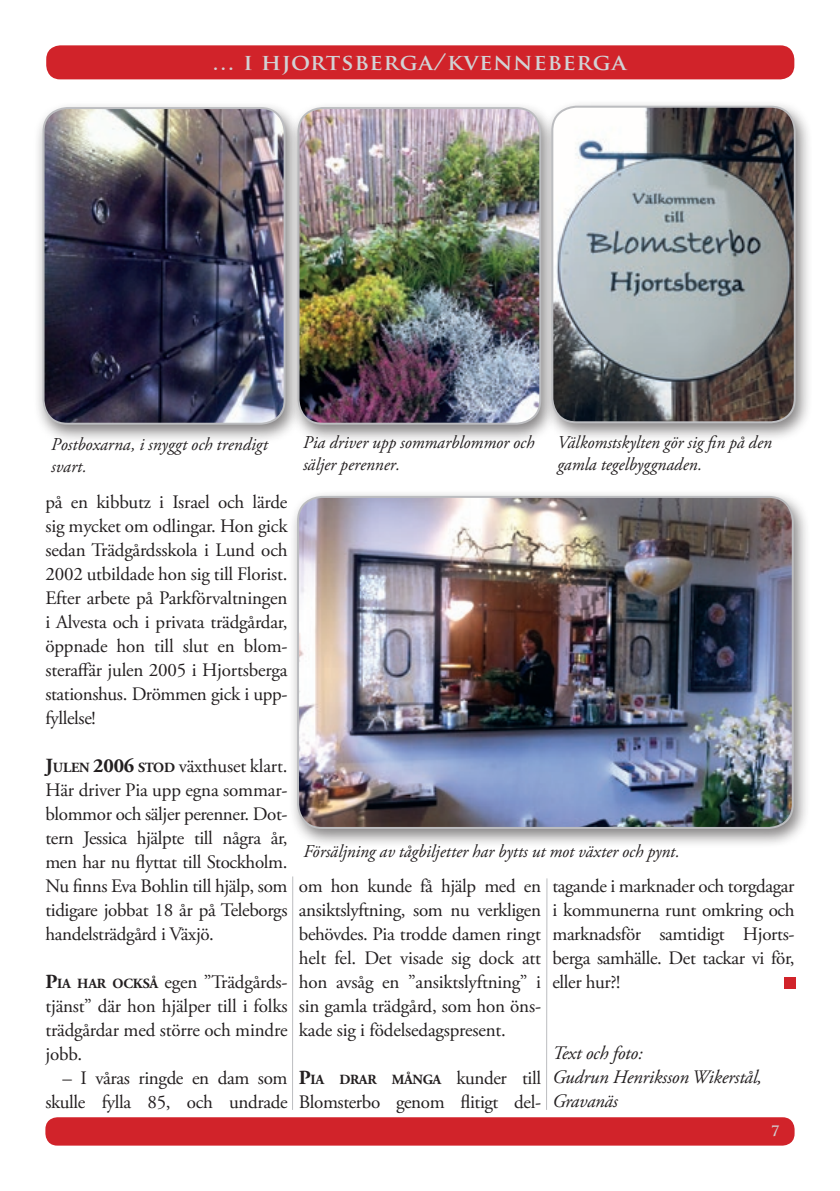
<style>
.page{position:relative;width:840px;height:1191px;background:#fff}
.page>*{position:absolute;margin:0;border:0;box-sizing:border-box;transform-origin:0 0}
.t1{font:700 22px "Trajan Pro";letter-spacing:.03em;color:#d1d2d4;scale:1.05 1}
.t2{font:19px/24px "Adobe Garamond Pro";letter-spacing:-.02em;color:#231f20;text-align:justify}
.t3{font:italic 19px/24px "Adobe Garamond Pro";letter-spacing:-.01em;color:#231f20}
.t4{font:italic 18px/22px "Adobe Garamond Pro";color:#231f20}
.t5{font:700 14px "Adobe Garamond Pro";letter-spacing:-.03em;color:#231f20}
.t6{font:700 14px "Trajan Pro";color:#d1d2d4}
.s1{font-weight:700;font-size:20px}
.s2{font-weight:700;font-size:14px}
.s3{font-size:20px}
.s4{font-weight:400;font-size:19px}
</style>
<div class="page">
<div style="left:45px;top:1117px;width:749px;height:28px;background:#d1232a;border-radius:12px"></div>
<div style="left:46px;top:45px;width:747px;height:34px;background:#d1232a;border-radius:14px"></div>
<hr style="left:292px;top:876px;width:1px;height:233px;background:#bcbdc0">
<hr style="left:545px;top:878px;width:2px;height:231px;background:#bcbdc0">
<div style="left:783px;top:977px;width:12px;height:12px;background:#d1232a"></div>
<div style="left:289px;top:101px;width:268px;height:343px;background:#231f20;opacity:.55"></div>
<img style="left:302px;top:108px;width:238px;height:316px">
<div style="left:297px;top:107px;width:244px;height:318px;border:2px solid #bcbdc0;border-radius:24px"></div>
<div style="left:288px;top:490px;width:521px;height:359px;background:#231f20;opacity:.55"></div>
<img style="left:298px;top:497px;width:494px;height:331px">
<div style="left:297px;top:496px;width:496px;height:333px;border:2px solid #bcbdc0;border-radius:24px"></div>
<div style="left:542px;top:100px;width:269px;height:343px;background:#231f20;opacity:.55"></div>
<img style="left:552px;top:107px;width:242px;height:315px">
<div style="left:551px;top:106px;width:244px;height:317px;border:2px solid #bcbdc0;border-radius:24px"></div>
<div style="left:33px;top:101px;width:269px;height:343px;background:#231f20;opacity:.55"></div>
<img style="left:44px;top:108px;width:240px;height:316px">
<div style="left:43px;top:107px;width:242px;height:318px;border:2px solid #bcbdc0;border-radius:24px"></div>
<p class="t1" style="left:212px;top:48px;width:396px">… I HJORTSBERGA/KVENNEBERGA</p>
<p class="t4" style="left:51px;top:434px;width:218px">Postboxarna, i snyggt och trendigt svart.</p>
<p class="t2" style="left:45px;top:490px;width:243px">på en kibbutz i Israel och lärde sig mycket om odlingar. Hon gick sedan Trädgårdsskola i Lund och 2002 utbildade hon sig till Florist.<br>Efter arbete på Parkförvaltningen i Alvesta och i privata trädgårdar, öppnade hon till slut en blom&shy;steraffär julen 2005 i Hjortsberga stationshus. Drömmen gick i upp&shy;fyllelse!</p>
<p class="t2" style="left:45px;top:754px;width:243px"><span class="s1">J</span><span class="s2">ULEN</span> <span class="s1">2006</span> <span class="s2">STOD</span> växthuset klart.<br>Här driver Pia upp egna sommar&shy;blommor och säljer perenner. Dot&shy;tern Jessica hjälpte till några år, men har nu flyttat till Stockholm.<br>Nu finns Eva Bohlin till hjälp, som tidigare jobbat 18 år på Teleborgs handelsträdgård i Växjö.</p>
<p class="t2" style="left:45px;top:970px;width:243px;text-align:left"><span class="s1">P</span><span class="s2">IA HAR OCKSÅ</span> egen ”Trädgårds-- tjänst” där hon hjälper till i folks trädgårdar med större och mindre jobb.</p>
<p class="t2" style="left:45px;top:1066px;width:243px;text-align:right">– I våras ringde en dam som skulle fylla 85, och undrade</p>
<p class="t4" style="left:303px;top:432px;width:233px">Pia driver upp sommarblommor och säljer perenner.</p>
<p class="t4" style="left:557px;top:432px;width:216px">Välkomstskylten gör sig fin på den gamla tegelbyggnaden.</p>
<p class="t4" style="left:303px;top:840px;width:378px">Försäljning av tågbiljetter har bytts ut mot växter och pynt.</p>
<p class="t2" style="left:299px;top:874px;width:243px">om hon kunde få hjälp med en ansiktslyftning, som nu verkligen behövdes. Pia trodde damen ringt helt fel. Det visade sig dock att hon avsåg en ”ansiktslyftning” i sin gamla trädgård, som hon öns&shy;kade sig i födelsedagspresent.</p>
<p class="t5" style="left:299px;top:1071px;width:243px"><span class="s3">P</span>IA DRAR MÅNGA <span class="s4">kunder till</span></p>
<p class="t2" style="left:299px;top:1090px;width:242px">Blomsterbo genom flitigt del-</p>
<p class="t2" style="left:552px;top:875px;width:243px">tagande i marknader och torgdagar i kommunerna runt omkring och marknadsför samtidigt Hjorts&shy;berga samhälle. Det tackar vi för, eller hur?!</p>
<p class="t3" style="left:552px;top:1041px;width:211px">Text och foto:<br>Gudrun Henriksson Wikerstål,<br>Gravanäs</p>
<p class="t6" style="left:770px;top:1122px;width:10px">7</p>
</div>
